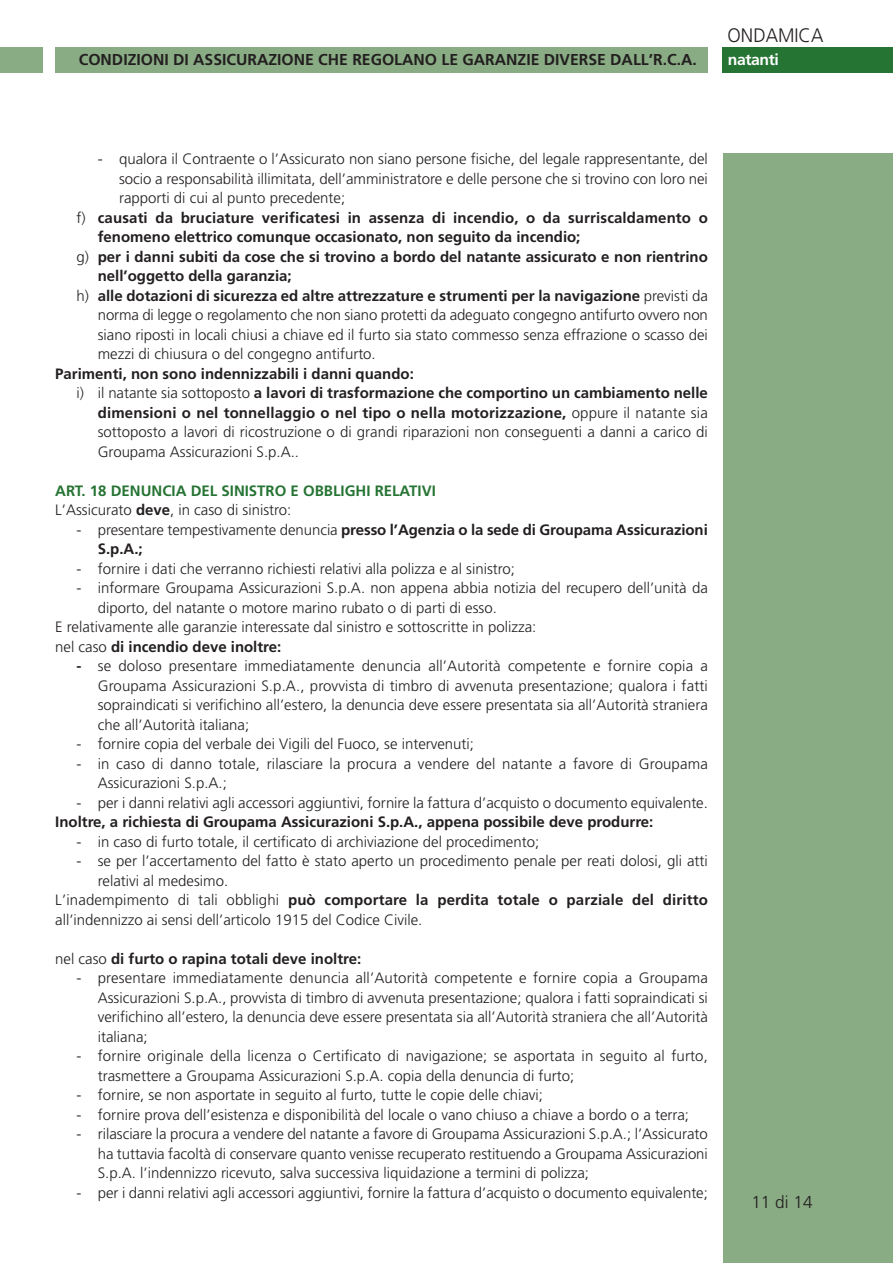
<style>
.page{position:relative;width:893px;height:1263px;background:#fff}
.page>*{position:absolute;margin:0;border:0;box-sizing:border-box;transform-origin:0 0}
.t1{font:300 19.5px "Frutiger";color:#231f20;scale:.95 1}
.t2{font:300 17.25px "Frutiger";color:#231f20}
.t3{font:700 15.75px "Frutiger";color:#231f20}
.t4{font:700 15.75px "Frutiger";letter-spacing:-.025em;color:#fff}
.t5{font:300 15px/19.5px "Frutiger";color:#231f20;text-align:justify}
.t6{font:700 15px/19.5px "Frutiger";color:#231f20}
.t7{font:700 15px/19.5px "Frutiger";color:#267434}
.s1{font-weight:300}
.s2{font-weight:300;color:#231f20}
.s3{color:#231f20}
.s4{font-weight:700}
</style>
<div class="page">
<div style="left:723px;top:153px;width:170px;height:1110px;background:#89ac84"></div>
<div style="left:55px;top:47px;width:653px;height:25px;background:#89ac84"></div>
<div style="left:0;top:47px;width:43px;height:25px;background:#89ac84"></div>
<div style="left:723px;top:47px;width:170px;height:25px;background:#267434"></div>
<p class="t1" style="left:728px;top:28px;width:102px">ONDAMICA</p>
<p class="t3" style="left:79px;top:53px;width:619px">CONDIZIONI DI ASSICURAZIONE CHE REGOLANO LE GARANZIE DIVERSE DALL’R.C.A.</p>
<p class="t4" style="left:728px;top:53px;width:52px">natanti</p>
<p class="t5" style="left:98px;top:151px;width:612px">- qualora il Contraente o l’Assicurato non siano persone fisiche, del legale rappresentante, del</p>
<p class="t5" style="left:119px;top:170px;width:590px">socio a responsabilità illimitata, dell’amministratore e delle persone che si trovino con loro nei</p>
<p class="t5" style="left:119px;top:190px;width:228px">rapporti di cui al punto precedente;</p>
<p class="t6" style="left:77px;top:209px;width:633px"><span class="s1">f)</span> causati da bruciature verificatesi in assenza di incendio, o da surriscaldamento o</p>
<p class="t6" style="left:98px;top:229px;width:484px">fenomeno elettrico comunque occasionato, non seguito da incendio;</p>
<p class="t6" style="left:77px;top:248px;width:633px"><span class="s1">g)</span> per i danni subiti da cose che si trovino a bordo del natante assicurato e non rientrino</p>
<p class="t6" style="left:98px;top:268px;width:195px">nell’oggetto della garanzia;</p>
<p class="t6" style="left:77px;top:287px;width:633px"><span class="s1">h)</span> alle dotazioni di sicurezza ed altre attrezzature e strumenti per la navigazione <span class="s1">previsti da</span></p>
<p class="t5" style="left:98px;top:307px;width:612px">norma di legge o regolamento che non siano protetti da adeguato congegno antifurto ovvero non</p>
<p class="t5" style="left:98px;top:326px;width:612px">siano riposti in locali chiusi a chiave ed il furto sia stato commesso senza effrazione o scasso dei</p>
<p class="t5" style="left:98px;top:346px;width:279px">mezzi di chiusura o del congegno antifurto.</p>
<p class="t6" style="left:55px;top:365px;width:360px">Parimenti, non sono indennizzabili i danni quando:</p>
<p class="t6" style="left:77px;top:385px;width:633px"><span class="s1">i) il natante sia sottoposto</span> a lavori di trasformazione che comportino un cambiamento nelle</p>
<p class="t6" style="left:98px;top:404px;width:612px">dimensioni o nel tonnellaggio o nel tipo o nella motorizzazione, <span class="s1">oppure il natante sia</span></p>
<p class="t5" style="left:98px;top:424px;width:612px">sottoposto a lavori di ricostruzione o di grandi riparazioni non conseguenti a danni a carico di</p>
<p class="t5" style="left:98px;top:443px;width:203px">Groupama Assicurazioni S.p.A..</p>
<p class="t7" style="left:55px;top:482px;width:382px">ART. 18 DENUNCIA DEL SINISTRO E OBBLIGHI RELATIVI<br><span class="s2">L’Assicurato</span> <span class="s3">deve</span><span class="s2">, in caso di sinistro:</span></p>
<p class="t6" style="left:98px;top:521px;width:612px;text-indent:-21px"><span class="s1">- presentare tempestivamente denuncia</span> presso l’Agenzia o la sede di Groupama Assicurazioni<br>S.p.A.;</p>
<p class="t5" style="left:77px;top:560px;width:440px">- fornire i dati che verranno richiesti relativi alla polizza e al sinistro;</p>
<p class="t5" style="left:77px;top:580px;width:633px">- informare Groupama Assicurazioni S.p.A. non appena abbia notizia del recupero dell’unità da</p>
<p class="t5" style="left:98px;top:599px;width:401px">diporto, del natante o motore marino rubato o di parti di esso.</p>
<p class="t5" style="left:55px;top:619px;width:483px">E relativamente alle garanzie interessate dal sinistro e sottoscritte in polizza:</p>
<p class="t6" style="left:55px;top:638px;width:228px"><span class="s1">nel caso</span> di incendio deve inoltre:</p>
<p class="t5" style="left:98px;top:658px;width:612px;text-indent:-21px"><span class="s4">-</span> se doloso presentare immediatamente denuncia all’Autorità competente e fornire copia a Groupama Assicurazioni S.p.A., provvista di timbro di avvenuta presentazione; qualora i fatti sopraindicati si verifichino all’estero, la denuncia deve essere presentata sia all’Autorità straniera che all’Autorità italiana;</p>
<p class="t5" style="left:77px;top:736px;width:399px">- fornire copia del verbale dei Vigili del Fuoco, se intervenuti;</p>
<p class="t5" style="left:98px;top:755px;width:612px;text-indent:-21px">- in caso di danno totale, rilasciare la procura a vendere del natante a favore di Groupama<br>Assicurazioni S.p.A.;</p>
<p class="t5" style="left:55px;top:794px;width:654px;text-indent:21px">- per i danni relativi agli accessori aggiuntivi, fornire la fattura d’acquisto o documento equivalente.<br><span class="s4">Inoltre, a richiesta di Groupama Assicurazioni S.p.A., appena possibile deve produrre:</span></p>
<p class="t5" style="left:77px;top:833px;width:464px">- in caso di furto totale, il certificato di archiviazione del procedimento;</p>
<p class="t5" style="left:77px;top:853px;width:633px">- se per l’accertamento del fatto è stato aperto un procedimento penale per reati dolosi, gli atti</p>
<p class="t5" style="left:98px;top:872px;width:132px">relativi al medesimo.</p>
<p class="t6" style="left:55px;top:892px;width:654px"><span class="s1">L’inadempimento di tali obblighi</span> può comportare la perdita totale o parziale del diritto</p>
<p class="t5" style="left:55px;top:911px;width:369px">all’indennizzo ai sensi dell’articolo 1915 del Codice Civile.</p>
<p class="t6" style="left:55px;top:950px;width:308px"><span class="s1">nel caso</span> di furto o rapina totali deve inoltre:</p>
<p class="t5" style="left:98px;top:970px;width:612px;text-indent:-21px">- presentare immediatamente denuncia all’Autorità competente e fornire copia a Groupama Assicurazioni S.p.A., provvista di timbro di avvenuta presentazione; qualora i fatti sopraindicati si verifichino all’estero, la denuncia deve essere presentata sia all’Autorità straniera che all’Autorità italiana;</p>
<p class="t5" style="left:98px;top:1048px;width:612px;text-indent:-21px">- fornire originale della licenza o Certificato di navigazione; se asportata in seguito al furto, trasmettere a Groupama Assicurazioni S.p.A. copia della denuncia di furto;</p>
<p class="t5" style="left:77px;top:1087px;width:468px">- fornire, se non asportate in seguito al furto, tutte le copie delle chiavi;</p>
<p class="t5" style="left:77px;top:1106px;width:614px">- fornire prova dell’esistenza e disponibilità del locale o vano chiuso a chiave a bordo o a terra;</p>
<p class="t5" style="left:98px;top:1126px;width:612px;text-indent:-21px">- rilasciare la procura a vendere del natante a favore di Groupama Assicurazioni S.p.A.; l’Assicurato ha tuttavia facoltà di conservare quanto venisse recuperato restituendo a Groupama Assicurazioni S.p.A. l’indennizzo ricevuto, salva successiva liquidazione a termini di polizza;</p>
<p class="t5" style="left:77px;top:1184px;width:633px">- per i danni relativi agli accessori aggiuntivi, fornire la fattura d’acquisto o documento equivalente;</p>
<p class="t2" style="left:751px;top:1195px;width:63px">11 di 14</p>
</div>
